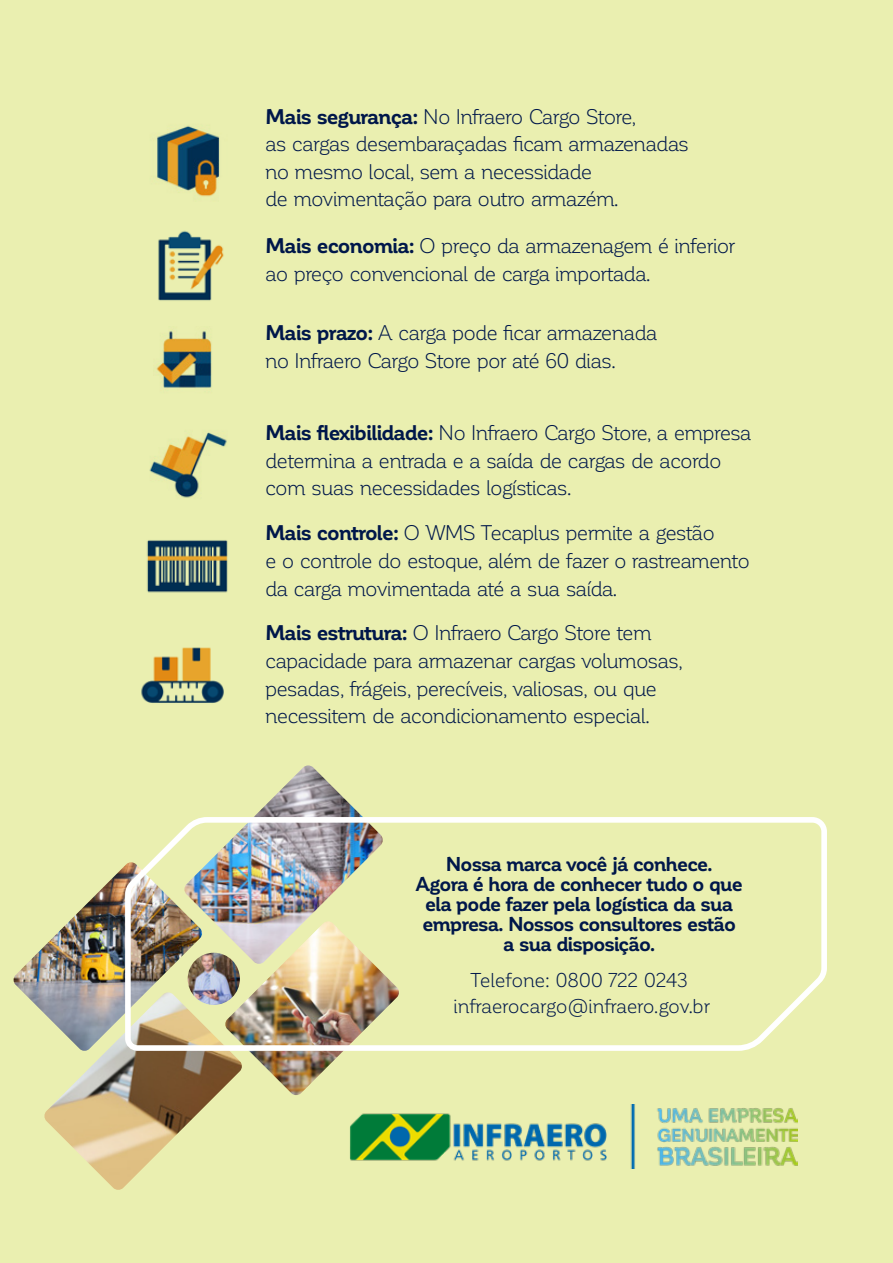
<style>
.page{position:relative;width:893px;height:1263px;background:#eaefb0}
.page>*{position:absolute;margin:0;border:0;box-sizing:border-box;transform-origin:0 0}
.t1{font:20.85px/27.6px "Corporative";letter-spacing:-.05em;color:#00174a}
.t2{font:700 19.8px/20.1px "Corporative";letter-spacing:-.045em;color:#00174a;text-align:center}
.t3{font:19.8px "Corporative";letter-spacing:-.025em;color:#00174a}
.s1{font-weight:700}
</style>
<div class="page">
<img style="left:156px;top:331px;width:56px;height:57px">
<img style="left:141px;top:647px;width:83px;height:56px">
<img style="left:147px;top:540px;width:81px;height:53px">
<img style="left:149px;top:432px;width:78px;height:66px">
<img style="left:156px;top:126px;width:64px;height:71px">
<img style="left:158px;top:230px;width:66px;height:71px">
<img style="left:349px;top:1104px;width:448px;height:64px">
<img style="left:13px;top:869px;width:108px;height:144px">
<img style="left:252px;top:1054px;width:88px;height:41px">
<img style="left:44px;top:992px;width:198px;height:198px">
<img style="left:257px;top:765px;width:103px;height:49px">
<img style="left:121px;top:814px;width:706px;height:240px">
<img style="left:188px;top:953px;width:52px;height:52px;border-radius:26px">
<p class="t1" style="left:265px;top:103px;width:372px"><span class="s1">Mais segurança:</span> No Infraero Cargo Store,</p>
<p class="t1" style="left:265px;top:130px;width:426px">as cargas desembaraçadas ficam armazenadas</p>
<p class="t1" style="left:265px;top:158px;width:329px">no mesmo local, sem a necessidade</p>
<p class="t1" style="left:265px;top:185px;width:355px">de movimentação para outro armazém.</p>
<p class="t1" style="left:265px;top:232px;width:472px"><span class="s1">Mais economia:</span> O preço da armazenagem é inferior ao preço convencional de carga importada.</p>
<p class="t1" style="left:265px;top:319px;width:394px"><span class="s1">Mais prazo:</span> A carga pode ficar armazenada</p>
<p class="t1" style="left:265px;top:347px;width:352px">no Infraero Cargo Store por até 60 dias.</p>
<p class="t1" style="left:265px;top:419px;width:488px"><span class="s1">Mais flexibilidade:</span> No Infraero Cargo Store, a empresa determina a entrada e a saída de cargas de acordo com suas necessidades logísticas.</p>
<p class="t1" style="left:265px;top:519px;width:451px"><span class="s1">Mais controle:</span> O WMS Tecaplus permite a gestão</p>
<p class="t1" style="left:265px;top:547px;width:486px">e o controle do estoque, além de fazer o rastreamento da carga movimentada até a sua saída.</p>
<p class="t1" style="left:265px;top:619px;width:419px"><span class="s1">Mais estrutura:</span> O Infraero Cargo Store tem capacidade para armazenar cargas volumosas, pesadas, frágeis, perecíveis, valiosas, ou que necessitem de acondicionamento especial.</p>
<p class="t2" style="left:416px;top:854px;width:329px">Nossa marca você já conhece.<br>Agora é hora de conhecer tudo o que ela pode fazer pela logística da sua empresa. Nossos consultores estão a sua disposição.</p>
<p class="t3" style="left:471px;top:970px;width:219px">Telefone: 0800 722 0243</p>
<p class="t3" style="left:454px;top:996px;width:258px">infraerocargo@infraero.gov.br</p>
</div>
